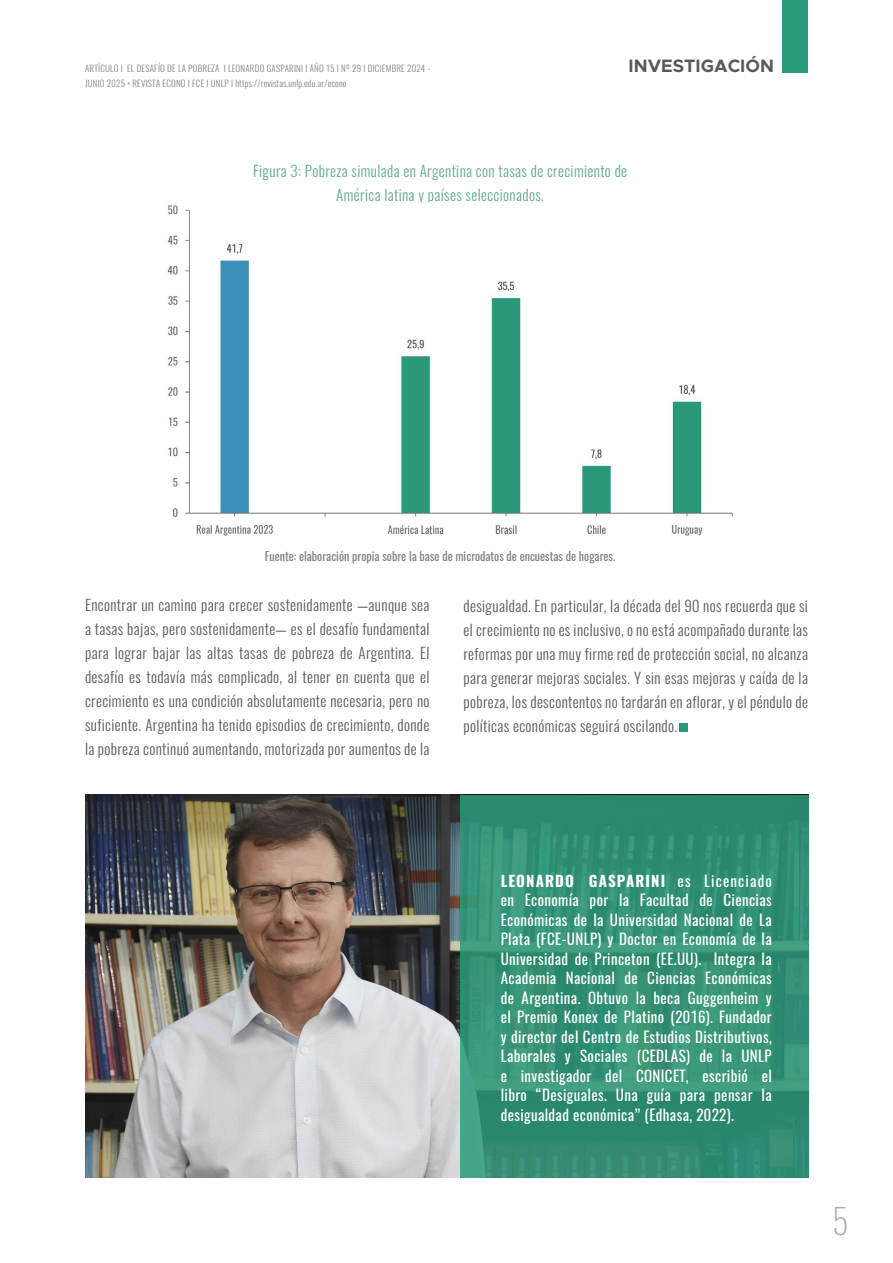
<style>
.page{position:relative;width:893px;height:1263px;background:#fff}
.page>*{position:absolute;margin:0;border:0;box-sizing:border-box;transform-origin:0 0}
.t1{font:200 34.5px "Oswald";color:#a7a9ac}
.t2{font:700 18px "Metropolis";color:#58595b}
.t3{font:300 15px/24px "Oswald";letter-spacing:.025em;color:#58595b;text-align:justify}
.t4{font:15px/19.5px "Oswald";letter-spacing:.025em;color:#fff;text-align:justify}
.t5{font:300 15px/24px "Oswald";letter-spacing:.025em;color:#63a98f;text-align:center}
.t6{font:12px "Oswald";color:#808285}
.t7{font:300 9px/15px "Oswald";letter-spacing:.025em;color:#808285}
.s1{font-family:"Cambria Math";font-weight:400}
.s2{font-weight:700}
</style>
<div class="page">
<div style="left:782px;top:0;width:26px;height:72px;background:#2b9a7b"></div>
<img style="left:85px;top:795px;width:375px;height:382px">
<svg style="left:460px;top:795px;width:349px;height:382px;background:#329074"></svg>
<img style="left:167px;top:205px;width:566px;height:331px">
<div style="left:679px;top:723px;width:9px;height:9px;background:#2b9a7b"></div>
<p class="t7" style="left:85px;top:60px;width:347px">ARTÍCULO I EL DESAFÍO DE LA POBREZA I LEONARDO GASPARINI I AÑO 15 I Nº 29 I DICIEMBRE 2024 -<br>JUNIO 2025 • REVISTA ECONO I FCE I UNLP I https://revistas.unlp.edu.ar/econo</p>
<p class="t2" style="left:629px;top:54px;width:147px">INVESTIGACIÓN</p>
<p class="t5" style="left:253px;top:157px;width:376px">Figura 3: Pobreza simulada en Argentina con tasas de crecimiento de<br>América latina y países seleccionados.</p>
<p class="t6" style="left:265px;top:545px;width:352px">Fuente: elaboración propia sobre la base de microdatos de encuestas de hogares.</p>
<p class="t3" style="left:85px;top:591px;width:346px">Encontrar un camino para crecer sostenidamente <span class="s1">―</span>aunque sea a tasas bajas, pero sostenidamente<span class="s1">―</span> es el desafío fundamental para lograr bajar las altas tasas de pobreza de Argentina. El desafío es todavía más complicado, al tener en cuenta que el crecimiento es una condición absolutamente necesaria, pero no suficiente. Argentina ha tenido episodios de crecimiento, donde la pobreza continuó aumentando, motorizada por aumentos de la</p>
<p class="t3" style="left:463px;top:592px;width:346px">desigualdad. En particular, la década del 90 nos recuerda que si el crecimiento no es inclusivo, o no está acompañado durante las reformas por una muy firme red de protección social, no alcanza para generar mejoras sociales. Y sin esas mejoras y caída de la pobreza, los descontentos no tardarán en aflorar, y el péndulo de políticas económicas seguirá oscilando.</p>
<p class="t4" style="left:501px;top:869px;width:273px"><span class="s2">LEONARDO GASPARINI</span> es Licenciado en Economía por la Facultad de Ciencias Económicas de la Universidad Nacional de La Plata (FCE-UNLP) y Doctor en Economía de la Universidad de Princeton (EE.UU). Integra la Academia Nacional de Ciencias Económicas de Argentina. Obtuvo la beca Guggenheim y el Premio Konex de Platino (2016). Fundador y director del Centro de Estudios Distributivos, Laborales y Sociales (CEDLAS) de la UNLP e investigador del CONICET, escribió el libro “Desiguales. Una guía para pensar la desigualdad económica” (Edhasa, 2022).</p>
<h1 class="t1" style="left:832px;top:1190px;width:18px">5</h1>
</div>
